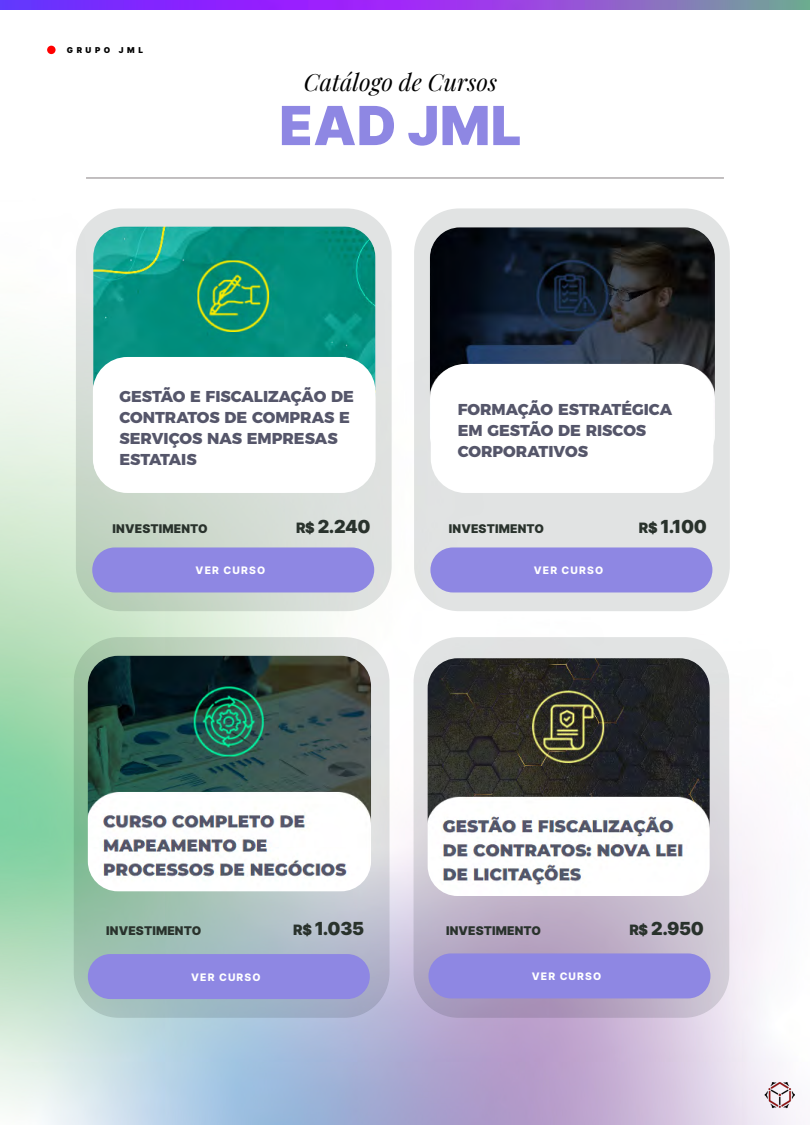
<style>
.page{position:relative;width:810px;height:1125px;background:#fff}
.page>*{position:absolute;margin:0;border:0;box-sizing:border-box;transform-origin:0 0}
.t1{font:900 53.85px "Inter";letter-spacing:.01em;color:#8e87e3}
.t2{font:italic 23.7px "Playfair Display";color:#000}
.t3{font:900 18px "Inter";letter-spacing:-.02em;color:#29322c}
.t4{font:800 15.75px/21px "Montserrat";color:#55566a}
.t5{font:900 12px "Inter";letter-spacing:.01em;color:#29322c}
.t6{font:800 10.35px "Inter";letter-spacing:.11em;color:#fff}
.t7{font:900 8.1px "Inter";letter-spacing:.435em;color:#000}
.s1{font-size:14.33px}
</style>
<div class="page">
<img style="left:0;top:9px;width:810px;height:1116px">
<div style="left:47px;top:46px;width:9px;height:8px;background:#f00;border-radius:50%"></div>
<img style="left:764px;top:1082px;width:30px;height:26px">
<img style="left:0;top:0;width:810px;height:9px">
<hr style="left:86px;top:178px;width:638px;height:1px;background:#878183">
<svg style="left:76px;top:208px;width:316px;height:403px;background:#d3dcd5"></svg>
<div style="left:92px;top:547px;width:282px;height:45px;background:#8e87e3;border-radius:22px"></div>
<img style="left:93px;top:227px;width:282px;height:262px">
<div style="left:414px;top:208px;width:316px;height:403px;background:#e1e3e3;border-radius:45px"></div>
<div style="left:430px;top:547px;width:282px;height:45px;background:#8e87e3;border-radius:22px"></div>
<img style="left:430px;top:227px;width:285px;height:238px">
<div style="left:431px;top:364px;width:282px;height:129px;background:#fff;border-radius:34px"></div>
<div style="left:93px;top:357px;width:282px;height:136px;background:#fff;border-radius:34px"></div>
<svg style="left:414px;top:637px;width:315px;height:381px;background:#c8bfcf"></svg>
<div style="left:428px;top:953px;width:282px;height:45px;background:#8e87e3;border-radius:22px"></div>
<img style="left:428px;top:658px;width:282px;height:238px">
<svg style="left:74px;top:637px;width:316px;height:381px;background:#afc5c0"></svg>
<div style="left:88px;top:954px;width:282px;height:45px;background:#8e87e3;border-radius:22px"></div>
<img style="left:88px;top:656px;width:283px;height:235px">
<p class="t7" style="left:67px;top:44px;width:78px">GRUPO JML</p>
<h2 class="t2" style="left:304px;top:64px;width:195px">Catálogo de Cursos</h2>
<h1 class="t1" style="left:279px;top:86px;width:244px">EAD JML</h1>
<p class="t4" style="left:119px;top:385px;width:236px">GESTÃO E FISCALIZAÇÃO DE<br>CONTRATOS DE COMPRAS E<br>SERVIÇOS NAS EMPRESAS<br>ESTATAIS</p>
<p class="t4" style="left:458px;top:397px;width:216px">FORMAÇÃO ESTRATÉGICA<br>EM GESTÃO DE RISCOS<br>CORPORATIVOS</p>
<p class="t5" style="left:113px;top:520px;width:97px">INVESTIMENTO</p>
<p class="t3" style="left:296px;top:513px;width:76px"><span class="s1">R$</span> 2.240</p>
<p class="t5" style="left:449px;top:520px;width:97px">INVESTIMENTO</p>
<p class="t3" style="left:639px;top:513px;width:70px"><span class="s1">R$</span> 1.100</p>
<p class="t6" style="left:196px;top:563px;width:71px">VER CURSO</p>
<p class="t6" style="left:534px;top:563px;width:71px">VER CURSO</p>
<p class="t5" style="left:106px;top:922px;width:97px">INVESTIMENTO</p>
<p class="t3" style="left:293px;top:915px;width:73px"><span class="s1">R$</span> 1.035</p>
<p class="t5" style="left:446px;top:922px;width:97px">INVESTIMENTO</p>
<p class="t3" style="left:629px;top:915px;width:76px"><span class="s1">R$</span> 2.950</p>
<p class="t6" style="left:191px;top:969px;width:71px">VER CURSO</p>
<p class="t6" style="left:532px;top:969px;width:71px">VER CURSO</p>
</div>
